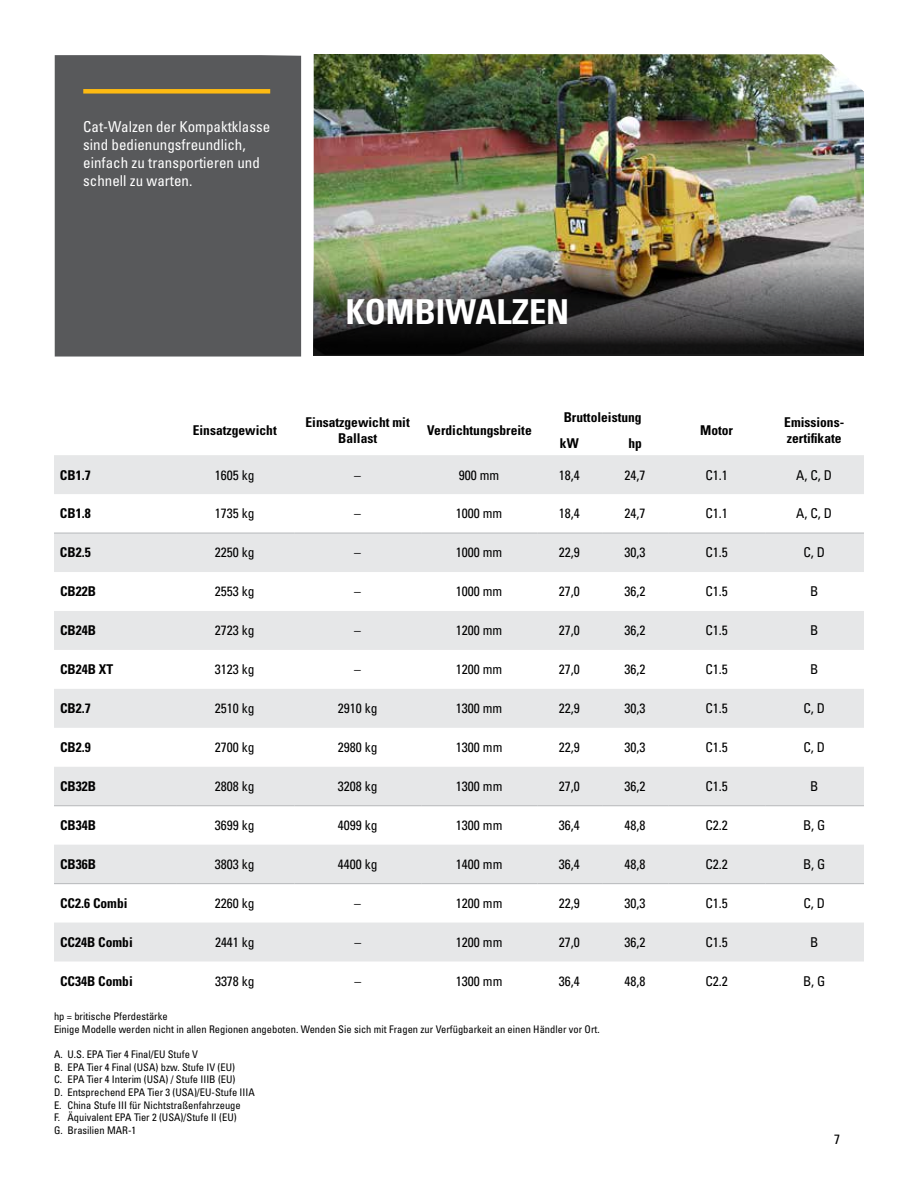
<style>
.page{position:relative;width:918px;height:1188px;background:#fff}
.page>*{position:absolute;margin:0;border:0;box-sizing:border-box;transform-origin:0 0}
.t1{font:700 condensed 34.5px "Univers LT";color:#fff}
.t2{font:condensed 15px/18px "Univers LT Std";color:#fff}
.t3{font:condensed 13.5px "Univers LT Std";color:#000}
.t4{font:700 condensed 13.5px/16.5px "Univers LT Std";color:#000;text-align:center}
.t5{font:condensed 10.5px/12.6px "Univers LT Std";color:#000}
</style>
<div class="page">
<img style="left:314px;top:54px;width:550px;height:66px">
<svg style="left:54px;top:455px;width:810px;height:507px;fill:#e6e7e8"></svg>
<hr style="left:54px;top:533px;width:122px;height:1px;background:#bcbec0">
<hr style="left:176px;top:533px;width:118px;height:1px;background:#bcbec0">
<hr style="left:294px;top:533px;width:128px;height:1px;background:#bcbec0">
<hr style="left:422px;top:533px;width:115px;height:1px;background:#bcbec0">
<hr style="left:537px;top:533px;width:65px;height:1px;background:#bcbec0">
<hr style="left:602px;top:533px;width:67px;height:1px;background:#bcbec0">
<hr style="left:669px;top:533px;width:96px;height:1px;background:#bcbec0">
<hr style="left:765px;top:533px;width:99px;height:1px;background:#bcbec0">
<hr style="left:54px;top:805px;width:122px;height:1px;background:#bcbec0">
<hr style="left:176px;top:805px;width:118px;height:1px;background:#bcbec0">
<hr style="left:294px;top:805px;width:128px;height:1px;background:#bcbec0">
<hr style="left:422px;top:805px;width:115px;height:1px;background:#bcbec0">
<hr style="left:537px;top:805px;width:65px;height:1px;background:#bcbec0">
<hr style="left:602px;top:805px;width:67px;height:1px;background:#bcbec0">
<hr style="left:669px;top:805px;width:96px;height:1px;background:#bcbec0">
<hr style="left:765px;top:805px;width:99px;height:1px;background:#bcbec0">
<hr style="left:54px;top:883px;width:122px;height:1px;background:#bcbec0">
<hr style="left:176px;top:883px;width:118px;height:1px;background:#bcbec0">
<hr style="left:294px;top:883px;width:128px;height:1px;background:#bcbec0">
<hr style="left:422px;top:883px;width:115px;height:1px;background:#bcbec0">
<hr style="left:537px;top:883px;width:65px;height:1px;background:#bcbec0">
<hr style="left:602px;top:883px;width:67px;height:1px;background:#bcbec0">
<hr style="left:669px;top:883px;width:96px;height:1px;background:#bcbec0">
<hr style="left:765px;top:883px;width:99px;height:1px;background:#bcbec0">
<img style="left:313px;top:120px;width:551px;height:235px">
<div style="left:55px;top:55px;width:246px;height:302px;background:#58595b"></div>
<div style="left:83px;top:89px;width:187px;height:5px;background:#fdba12"></div>
<p class="t2" style="left:83px;top:118px;width:188px">Cat-Walzen der Kompaktklasse sind bedienungsfreundlich, einfach zu transportieren und schnell zu warten.</p>
<h1 class="t1" style="left:346px;top:291px;width:225px">KOMBIWALZEN</h1>
<p class="t4" style="left:193px;top:422px;width:86px">Einsatzgewicht</p>
<p class="t4" style="left:306px;top:414px;width:106px">Einsatzgewicht mit<br>Ballast</p>
<p class="t4" style="left:427px;top:422px;width:106px">Verdichtungsbreite</p>
<p class="t4" style="left:564px;top:409px;width:80px">Bruttoleistung</p>
<p class="t4" style="left:560px;top:434px;width:20px">kW</p>
<p class="t4" style="left:628px;top:434px;width:15px">hp</p>
<p class="t4" style="left:700px;top:422px;width:34px">Motor</p>
<p class="t4" style="left:784px;top:414px;width:61px;text-align:left">Emissions&shy;zertifikate</p>
<p class="t4" style="left:60px;top:466px;width:32px">CB1.7</p>
<p class="t3" style="left:215px;top:466px;width:41px">1605 kg</p>
<p class="t3" style="left:354px;top:466px;width:8px">–</p>
<p class="t3" style="left:459px;top:466px;width:42px">900 mm</p>
<p class="t3" style="left:559px;top:466px;width:22px">18,4</p>
<p class="t3" style="left:625px;top:466px;width:22px">24,7</p>
<p class="t3" style="left:705px;top:466px;width:24px">C1.1</p>
<p class="t3" style="left:796px;top:466px;width:37px">A, C, D</p>
<p class="t4" style="left:60px;top:505px;width:32px">CB1.8</p>
<p class="t3" style="left:215px;top:505px;width:41px">1735 kg</p>
<p class="t3" style="left:354px;top:505px;width:8px">–</p>
<p class="t3" style="left:456px;top:505px;width:48px">1000 mm</p>
<p class="t3" style="left:559px;top:505px;width:22px">18,4</p>
<p class="t3" style="left:625px;top:505px;width:22px">24,7</p>
<p class="t3" style="left:705px;top:505px;width:24px">C1.1</p>
<p class="t3" style="left:796px;top:505px;width:37px">A, C, D</p>
<p class="t4" style="left:60px;top:544px;width:32px">CB2.5</p>
<p class="t3" style="left:215px;top:544px;width:41px">2250 kg</p>
<p class="t3" style="left:354px;top:544px;width:8px">–</p>
<p class="t3" style="left:456px;top:544px;width:48px">1000 mm</p>
<p class="t3" style="left:559px;top:544px;width:22px">22,9</p>
<p class="t3" style="left:625px;top:544px;width:22px">30,3</p>
<p class="t3" style="left:705px;top:544px;width:24px">C1.5</p>
<p class="t3" style="left:803px;top:544px;width:23px">C, D</p>
<p class="t4" style="left:60px;top:583px;width:37px">CB22B</p>
<p class="t3" style="left:215px;top:583px;width:41px">2553 kg</p>
<p class="t3" style="left:354px;top:583px;width:8px">–</p>
<p class="t3" style="left:456px;top:583px;width:48px">1000 mm</p>
<p class="t3" style="left:559px;top:583px;width:22px">27,0</p>
<p class="t3" style="left:625px;top:583px;width:22px">36,2</p>
<p class="t3" style="left:705px;top:583px;width:24px">C1.5</p>
<p class="t3" style="left:810px;top:583px;width:10px">B</p>
<p class="t4" style="left:60px;top:622px;width:37px">CB24B</p>
<p class="t3" style="left:215px;top:622px;width:41px">2723 kg</p>
<p class="t3" style="left:354px;top:622px;width:8px">–</p>
<p class="t3" style="left:456px;top:622px;width:48px">1200 mm</p>
<p class="t3" style="left:559px;top:622px;width:22px">27,0</p>
<p class="t3" style="left:625px;top:622px;width:22px">36,2</p>
<p class="t3" style="left:705px;top:622px;width:24px">C1.5</p>
<p class="t3" style="left:810px;top:622px;width:10px">B</p>
<p class="t4" style="left:60px;top:661px;width:55px">CB24B XT</p>
<p class="t3" style="left:215px;top:661px;width:41px">3123 kg</p>
<p class="t3" style="left:354px;top:661px;width:8px">–</p>
<p class="t3" style="left:456px;top:661px;width:48px">1200 mm</p>
<p class="t3" style="left:559px;top:661px;width:22px">27,0</p>
<p class="t3" style="left:625px;top:661px;width:22px">36,2</p>
<p class="t3" style="left:705px;top:661px;width:24px">C1.5</p>
<p class="t3" style="left:810px;top:661px;width:10px">B</p>
<p class="t4" style="left:60px;top:700px;width:32px">CB2.7</p>
<p class="t3" style="left:215px;top:700px;width:41px">2510 kg</p>
<p class="t3" style="left:338px;top:700px;width:41px">2910 kg</p>
<p class="t3" style="left:456px;top:700px;width:48px">1300 mm</p>
<p class="t3" style="left:559px;top:700px;width:22px">22,9</p>
<p class="t3" style="left:625px;top:700px;width:22px">30,3</p>
<p class="t3" style="left:705px;top:700px;width:24px">C1.5</p>
<p class="t3" style="left:803px;top:700px;width:23px">C, D</p>
<p class="t4" style="left:60px;top:739px;width:32px">CB2.9</p>
<p class="t3" style="left:215px;top:739px;width:41px">2700 kg</p>
<p class="t3" style="left:338px;top:739px;width:41px">2980 kg</p>
<p class="t3" style="left:456px;top:739px;width:48px">1300 mm</p>
<p class="t3" style="left:559px;top:739px;width:22px">22,9</p>
<p class="t3" style="left:625px;top:739px;width:22px">30,3</p>
<p class="t3" style="left:705px;top:739px;width:24px">C1.5</p>
<p class="t3" style="left:803px;top:739px;width:23px">C, D</p>
<p class="t4" style="left:60px;top:778px;width:37px">CB32B</p>
<p class="t3" style="left:215px;top:778px;width:41px">2808 kg</p>
<p class="t3" style="left:338px;top:778px;width:41px">3208 kg</p>
<p class="t3" style="left:456px;top:778px;width:48px">1300 mm</p>
<p class="t3" style="left:559px;top:778px;width:22px">27,0</p>
<p class="t3" style="left:625px;top:778px;width:22px">36,2</p>
<p class="t3" style="left:705px;top:778px;width:24px">C1.5</p>
<p class="t3" style="left:810px;top:778px;width:10px">B</p>
<p class="t4" style="left:60px;top:817px;width:37px">CB34B</p>
<p class="t3" style="left:215px;top:817px;width:41px">3699 kg</p>
<p class="t3" style="left:338px;top:817px;width:41px">4099 kg</p>
<p class="t3" style="left:456px;top:817px;width:48px">1300 mm</p>
<p class="t3" style="left:559px;top:817px;width:22px">36,4</p>
<p class="t3" style="left:625px;top:817px;width:22px">48,8</p>
<p class="t3" style="left:705px;top:817px;width:24px">C2.2</p>
<p class="t3" style="left:803px;top:817px;width:24px">B, G</p>
<p class="t4" style="left:60px;top:856px;width:37px">CB36B</p>
<p class="t3" style="left:215px;top:856px;width:41px">3803 kg</p>
<p class="t3" style="left:338px;top:856px;width:41px">4400 kg</p>
<p class="t3" style="left:456px;top:856px;width:48px">1400 mm</p>
<p class="t3" style="left:559px;top:856px;width:22px">36,4</p>
<p class="t3" style="left:625px;top:856px;width:22px">48,8</p>
<p class="t3" style="left:705px;top:856px;width:24px">C2.2</p>
<p class="t3" style="left:803px;top:856px;width:24px">B, G</p>
<p class="t4" style="left:60px;top:895px;width:69px">CC2.6 Combi</p>
<p class="t3" style="left:215px;top:895px;width:41px">2260 kg</p>
<p class="t3" style="left:354px;top:895px;width:8px">–</p>
<p class="t3" style="left:456px;top:895px;width:48px">1200 mm</p>
<p class="t3" style="left:559px;top:895px;width:22px">22,9</p>
<p class="t3" style="left:625px;top:895px;width:22px">30,3</p>
<p class="t3" style="left:705px;top:895px;width:24px">C1.5</p>
<p class="t3" style="left:803px;top:895px;width:23px">C, D</p>
<p class="t4" style="left:60px;top:934px;width:74px">CC24B Combi</p>
<p class="t3" style="left:215px;top:934px;width:41px">2441 kg</p>
<p class="t3" style="left:354px;top:934px;width:8px">–</p>
<p class="t3" style="left:456px;top:934px;width:48px">1200 mm</p>
<p class="t3" style="left:559px;top:934px;width:22px">27,0</p>
<p class="t3" style="left:625px;top:934px;width:22px">36,2</p>
<p class="t3" style="left:705px;top:934px;width:24px">C1.5</p>
<p class="t3" style="left:810px;top:934px;width:10px">B</p>
<p class="t4" style="left:60px;top:973px;width:74px">CC34B Combi</p>
<p class="t3" style="left:215px;top:973px;width:41px">3378 kg</p>
<p class="t3" style="left:354px;top:973px;width:8px">–</p>
<p class="t3" style="left:456px;top:973px;width:48px">1300 mm</p>
<p class="t3" style="left:559px;top:973px;width:22px">36,4</p>
<p class="t3" style="left:625px;top:973px;width:22px">48,8</p>
<p class="t3" style="left:705px;top:973px;width:24px">C2.2</p>
<p class="t3" style="left:803px;top:973px;width:24px">B, G</p>
<p class="t5" style="left:54px;top:1010px;width:547px">hp = britische Pferdestärke<br>Einige Modelle werden nicht in allen Regionen angeboten. Wenden Sie sich mit Fragen zur Verfügbarkeit an einen Händler vor Ort.</p>
<p class="t5" style="left:54px;top:1048px;width:202px">A. U.S. EPA Tier 4 Final/EU Stufe V<br>B. EPA Tier 4 Final (USA) bzw. Stufe IV (EU)<br>C. EPA Tier 4 Interim (USA) / Stufe IIIB (EU)<br>D. Entsprechend EPA Tier 3 (USA)/EU-Stufe IIIA E. China Stufe III für Nichtstraßenfahrzeuge<br>F. Äquivalent EPA Tier 2 (USA)/Stufe II (EU)<br>G. Brasilien MAR-1</p>
<p class="t3" style="left:834px;top:1131px;width:7px">7</p>
</div>
